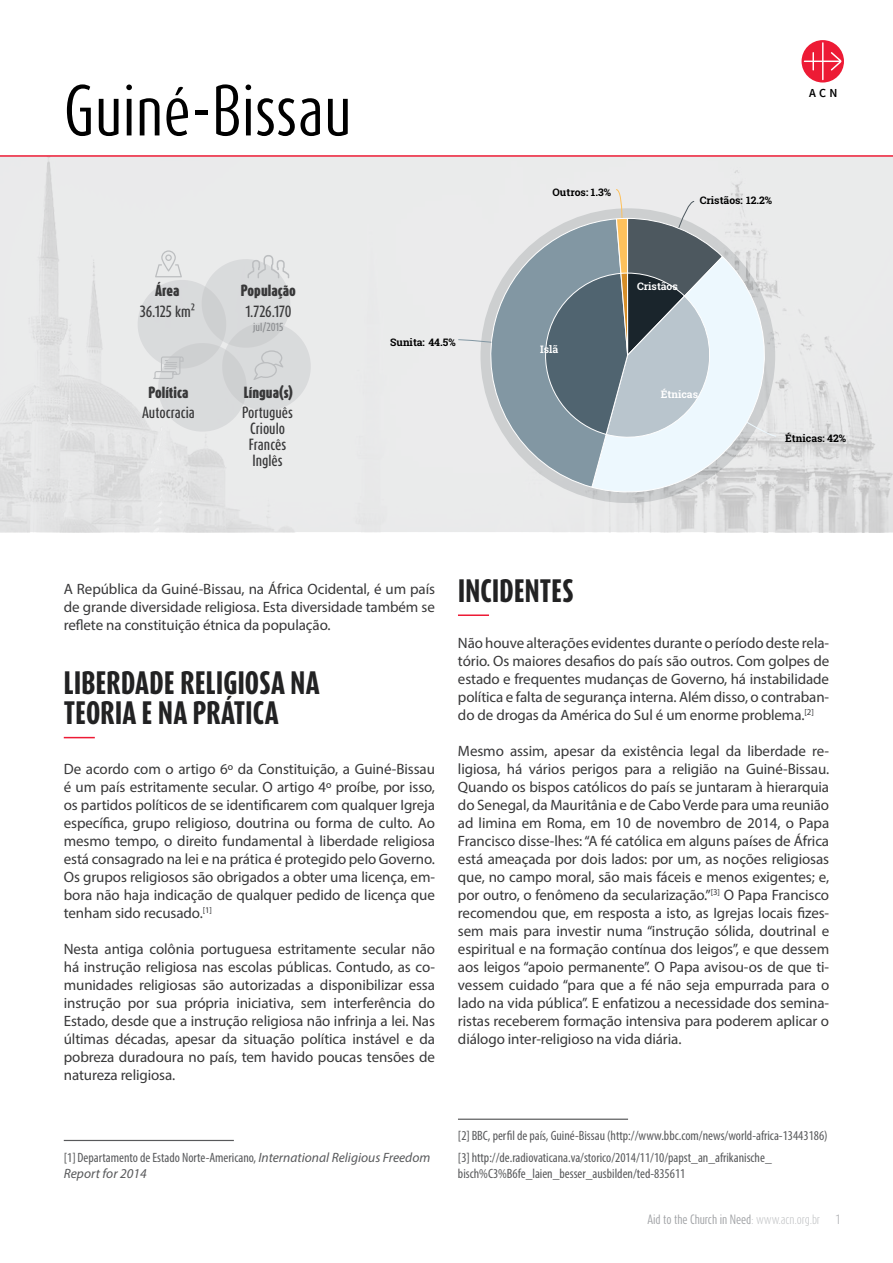
<style>
.page{position:relative;width:893px;height:1263px;background:#fff}
.page>*{position:absolute;margin:0;border:0;box-sizing:border-box;transform-origin:0 0}
.t1{font:60px "Dax Compact OT";color:#000}
.t2{font:800 27px/30px "Dax Compact OT";letter-spacing:.01em;color:#222223}
.t3{font:15px/18px "Myriad Pro";letter-spacing:-.005em;color:#383839;text-align:justify}
.t4{font:condensed 13.5px/21.3px "Myriad Pro";color:#58595b}
.t5{font:italic 13.5px/16.2px "Myriad Pro";color:#58595b}
.t6{font:500 13.5px/16.2px "Dax Compact OT";color:#383839;text-align:center}
.t7{font:900 13.5px "Dax Compact OT";letter-spacing:.005em;color:#383839}
.t8{font:600 12.3px "Source Sans Pro";color:#000}
.t9{font:11.25px "Dax Compact OT";letter-spacing:-.01em;color:#9fa1a4}
.t10{font:300 11.25px "Dax Compact OT";color:#9fa1a4}
.t11{font:700 10.5px "Roboto Slab";color:#000}
.t12{font:700 10.5px "Roboto Slab";color:#fff}
.t13{font:500 9.75px "Dax Compact OT";color:#8b8d90}
.s1{font-style:normal;font-stretch:condensed}
.s2{font-weight:300;color:#bcbec0}
</style>
<div class="page">
<img style="left:0;top:157px;width:893px;height:375px">
<hr style="left:0;top:155px;width:893px;height:2px;background:#ed1b35">
<svg style="left:132px;top:250px;width:184px;height:187px;background:#dddfdf"></svg>
<svg style="left:801px;top:40px;width:43px;height:43px"></svg>
<svg style="left:804px;top:42px;width:37px;height:38px"></svg>
<svg style="left:457px;top:189px;width:321px;height:303px;background:#b6bfc4"></svg>
<hr style="left:64px;top:737px;width:31px;height:1px;background:#ed1b35">
<hr style="left:64px;top:1140px;width:170px;height:1px;background:#58595b">
<hr style="left:458px;top:614px;width:31px;height:2px;background:#ed1b35">
<hr style="left:458px;top:1118px;width:170px;height:2px;background:#58595b">
<h1 class="t1" style="left:64px;top:71px;width:289px">Guiné-Bissau</h1>
<p class="t7" style="left:155px;top:281px;width:26px">Área</p>
<p class="t6" style="left:140px;top:303px;width:57px">36.125 km²</p>
<p class="t7" style="left:241px;top:281px;width:57px">População</p>
<p class="t6" style="left:245px;top:303px;width:48px">1.726.170</p>
<p class="t13" style="left:253px;top:320px;width:32px">jul/2015</p>
<p class="t7" style="left:148px;top:383px;width:41px">Política</p>
<p class="t7" style="left:244px;top:383px;width:51px">Língua(s)</p>
<p class="t6" style="left:142px;top:404px;width:54px">Autocracia</p>
<p class="t6" style="left:242px;top:404px;width:53px">Português<br>Crioulo<br>Francês<br>Inglês</p>
<p class="t11" style="left:390px;top:335px;width:67px">Sunita: 44.5%</p>
<p class="t8" style="left:809px;top:85px;width:30px">ACN</p>
<p class="t11" style="left:553px;top:185px;width:60px">Outros: 1.3%</p>
<p class="t11" style="left:700px;top:193px;width:74px">Cristãos: 12.2%</p>
<p class="t12" style="left:540px;top:342px;width:20px">Islã</p>
<p class="t12" style="left:637px;top:279px;width:42px">Cristãos</p>
<p class="t12" style="left:661px;top:387px;width:39px">Étnicas</p>
<p class="t11" style="left:785px;top:431px;width:62px">Étnicas: 42%</p>
<p class="t3" style="left:64px;top:580px;width:373px">A República da Guiné-Bissau, na África Ocidental, é um país de grande diversidade religiosa. Esta diversidade também se reflete na constituição étnica da população.</p>
<h2 class="t2" style="left:64px;top:668px;width:257px">LIBERDADE RELIGIOSA NA<br>TEORIA E NA PRÁTICA</h2>
<p class="t3" style="left:64px;top:760px;width:373px">De acordo com o artigo 6º da Constituição, a Guiné-Bissau é um país estritamente secular. O artigo 4º proíbe, por isso, os partidos políticos de se identificarem com qualquer Igreja específica, grupo religioso, doutrina ou forma de culto. Ao mesmo tempo, o direito fundamental à liberdade religiosa está consagrado na lei e na prática é protegido pelo Governo.<br>Os grupos religiosos são obrigados a obter uma licença, em&shy;bora não haja indicação de qualquer pedido de licença que tenham sido recusado.<sup>[1]</sup></p>
<p class="t3" style="left:64px;top:940px;width:373px">Nesta antiga colônia portuguesa estritamente secular não há instrução religiosa nas escolas públicas. Contudo, as co&shy;munidades religiosas são autorizadas a disponibilizar essa instrução por sua própria iniciativa, sem interferência do Estado, desde que a instrução religiosa não infrinja a lei. Nas últimas décadas, apesar da situação política instável e da pobreza duradoura no país, tem havido poucas tensões de natureza religiosa.</p>
<p class="t5" style="left:64px;top:1149px;width:368px"><span class="s1">[1] Departamento de Estado Norte-Americano,</span> International Religious Freedom<br>Report for 2014</p>
<h2 class="t2" style="left:458px;top:575px;width:117px">INCIDENTES</h2>
<p class="t3" style="left:458px;top:634px;width:373px">Não houve alterações evidentes durante o período deste rela&shy;tório. Os maiores desafios do país são outros. Com golpes de estado e frequentes mudanças de Governo, há instabilidade política e falta de segurança interna. Além disso, o contraban&shy;do de drogas da América do Sul é um enorme problema.<sup>[2]</sup></p>
<p class="t3" style="left:458px;top:742px;width:373px">Mesmo assim, apesar da existência legal da liberdade re&shy;ligiosa, há vários perigos para a religião na Guiné-Bissau.<br>Quando os bispos católicos do país se juntaram à hierarquia do Senegal, da Mauritânia e de Cabo Verde para uma reunião ad limina em Roma, em 10 de novembro de 2014, o Papa Francisco disse-lhes: “A fé católica em alguns países de África está ameaçada por dois lados: por um, as noções religiosas que, no campo moral, são mais fáceis e menos exigentes; e, por outro, o fenômeno da secularização.”<sup>[3]</sup> O Papa Francisco recomendou que, em resposta a isto, as Igrejas locais fizes&shy;sem mais para investir numa “instrução sólida, doutrinal e espiritual e na formação contínua dos leigos”, e que dessem aos leigos “apoio permanente”. O Papa avisou-os de que ti&shy;vessem cuidado “para que a fé não seja empurrada para o lado na vida pública”. E enfatizou a necessidade dos semina&shy;ristas receberem formação intensiva para poderem aplicar o diálogo inter-religioso na vida diária.</p>
<p class="t4" style="left:458px;top:1125px;width:371px">[2] BBC, perfil de país, Guiné-Bissau (http://www.bbc.com/news/world-africa-13443186) [3] http://de.radiovaticana.va/storico/2014/11/10/papst_an_afrikanische_</p>
<p class="t4" style="left:458px;top:1163px;width:229px">bisch%C3%B6fe_laien_besser_ausbilden/ted-835611</p>
<p class="t9" style="left:648px;top:1212px;width:174px">Aid to the Church in Need<span class="s2">: www.acn.org.br</span></p>
<p class="t10" style="left:836px;top:1212px;width:6px">1</p>
</div>
